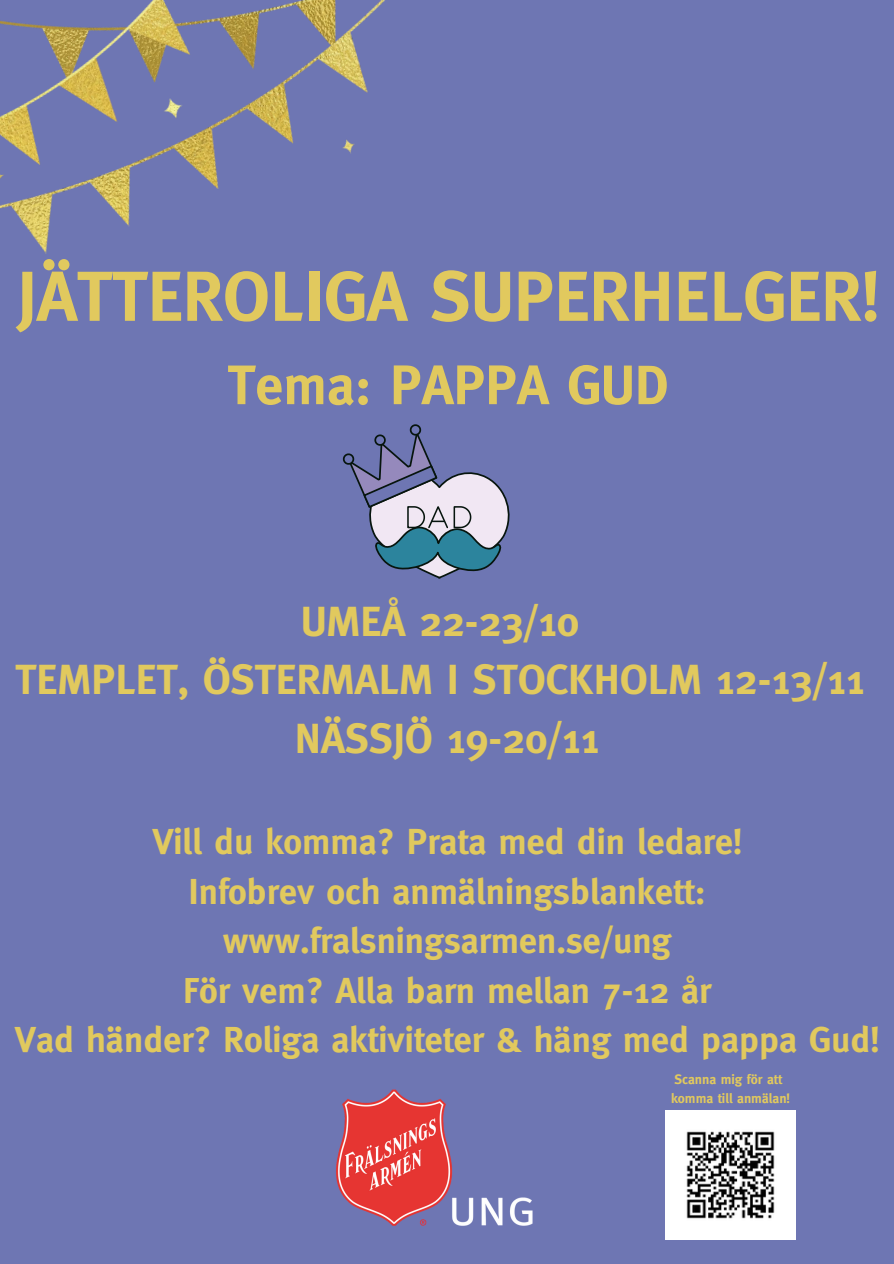
<style>
.page{position:relative;width:894px;height:1264px;background:#fff}
.page>*{position:absolute;margin:0;border:0;box-sizing:border-box;transform-origin:0 0}
.t1{font:700 70.5px "Salvation Meta";color:#e1c95e}
.t2{font:700 55.5px "Salvation Meta";color:#e1c95e}
.t3{font:700 42px/58.5px "Salvation Meta";color:#e1c95e;text-align:center}
.t4{font:700 36px/49.5px "Salvation Meta";color:#e1c95e;text-align:center}
.t5{font:700 13.65px/18.8px "Salvation Meta";color:#e1c95e}
</style>
<div class="page">
<div style="left:0;top:0;width:893px;height:1263px;background:#6e76b3"></div>
<img style="left:336px;top:1089px;width:197px;height:137px">
<img style="left:0;top:0;width:385px;height:254px">
<svg style="left:343px;top:424px;width:167px;height:154px"></svg>
<img style="left:665px;top:1110px;width:130px;height:129px">
<h1 class="t1" style="left:17px;top:268px;width:863px">JÄTTEROLIGA SUPERHELGER!</h1>
<h2 class="t2" style="left:227px;top:363px;width:442px">Tema: PAPPA GUD</h2>
<p class="t3" style="left:16px;top:595px;width:850px">UMEÅ 22-23/10<br>TEMPLET, ÖSTERMALM I STOCKHOLM 12-13/11<br>NÄSSJÖ 19-20/11</p>
<p class="t4" style="left:15px;top:820px;width:865px">Vill du komma? Prata med din ledare!<br>Infobrev och anmälningsblankett: www.fralsningsarmen.se/ung<br>För vem? Alla barn mellan 7-12 år<br>Vad händer? Roliga aktiviteter &amp; häng med pappa Gud!</p>
<p class="t5" style="left:670px;top:1071px;width:120px">Scanna mig för att komma till anmälan!</p>
</div>
